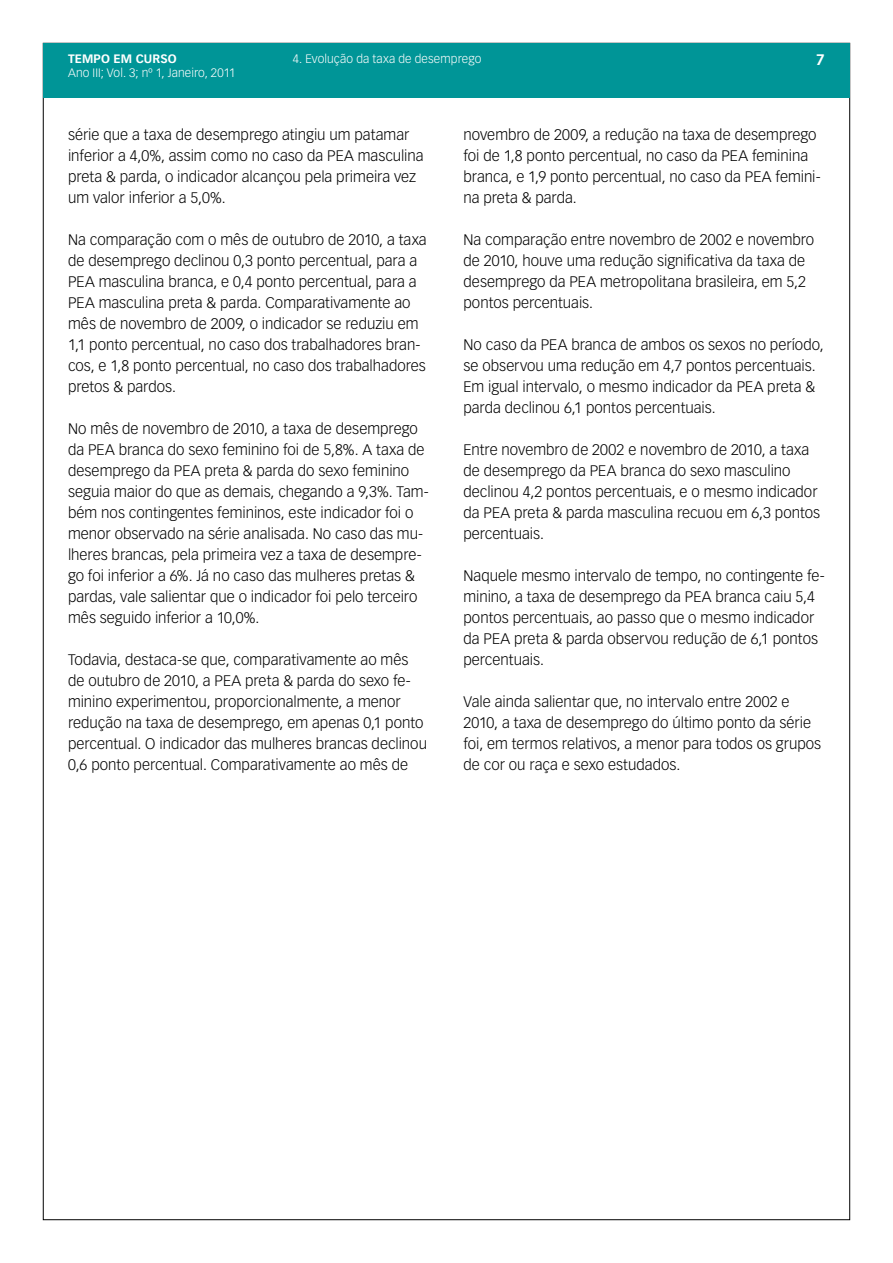
<style>
.page{position:relative;width:893px;height:1263px;background:#fff}
.page>*{position:absolute;margin:0;border:0;box-sizing:border-box;transform-origin:0 0}
.t1{font:300 15px/21px "Vectora LT Std";color:#000}
.t2{font:700 15px "Vectora LT Std";color:#fff}
.t3{font:300 12px "Vectora LT Std";letter-spacing:.01em;color:#fff}
.t4{font:700 12px "Vectora LT Std";letter-spacing:.01em;color:#fff}
</style>
<div class="page">
<div style="left:43px;top:43px;width:806px;height:55px;background:#009597"></div>
<p class="t3" style="left:293px;top:52px;width:190px">4. Evolução da taxa de desemprego</p>
<p class="t4" style="left:68px;top:51px;width:110px">TEMPO EM CURSO</p>
<p class="t2" style="left:816px;top:51px;width:10px">7</p>
<p class="t3" style="left:68px;top:66px;width:169px">Ano III; Vol. 3; nº 1, Janeiro, 2011</p>
<p class="t1" style="left:68px;top:124px;width:357px">série que a taxa de desemprego atingiu um patamar inferior a 4,0%, assim como no caso da PEA masculina preta &amp; parda, o indicador alcançou pela primeira vez um valor inferior a 5,0%.</p>
<p class="t1" style="left:68px;top:229px;width:360px">Na comparação com o mês de outubro de 2010, a taxa de desemprego declinou 0,3 ponto percentual, para a PEA masculina branca, e 0,4 ponto percentual, para a PEA masculina preta &amp; parda. Comparativamente ao mês de novembro de 2009, o indicador se reduziu em 1,1 ponto percentual, no caso dos trabalhadores bran&shy;cos, e 1,8 ponto percentual, no caso dos trabalhadores pretos &amp; pardos.</p>
<p class="t1" style="left:68px;top:418px;width:362px">No mês de novembro de 2010, a taxa de desemprego da PEA branca do sexo feminino foi de 5,8%. A taxa de desemprego da PEA preta &amp; parda do sexo feminino seguia maior do que as demais, chegando a 9,3%. Tam&shy;bém nos contingentes femininos, este indicador foi o menor observado na série analisada. No caso das mu&shy;lheres brancas, pela primeira vez a taxa de desempre&shy;go foi inferior a 6%. Já no caso das mulheres pretas &amp; pardas, vale salientar que o indicador foi pelo terceiro mês seguido inferior a 10,0%.</p>
<p class="t1" style="left:68px;top:649px;width:360px">Todavia, destaca-se que, comparativamente ao mês de outubro de 2010, a PEA preta &amp; parda do sexo fe&shy;minino experimentou, proporcionalmente, a menor redução na taxa de desemprego, em apenas 0,1 ponto percentual. O indicador das mulheres brancas declinou 0,6 ponto percentual. Comparativamente ao mês de</p>
<p class="t1" style="left:463px;top:124px;width:359px">novembro de 2009, a redução na taxa de desemprego foi de 1,8 ponto percentual, no caso da PEA feminina branca, e 1,9 ponto percentual, no caso da PEA femini&shy;na preta &amp; parda.</p>
<p class="t1" style="left:463px;top:229px;width:352px">Na comparação entre novembro de 2002 e novembro de 2010, houve uma redução significativa da taxa de desemprego da PEA metropolitana brasileira, em 5,2 pontos percentuais.</p>
<p class="t1" style="left:463px;top:334px;width:362px">No caso da PEA branca de ambos os sexos no período, se observou uma redução em 4,7 pontos percentuais.<br>Em igual intervalo, o mesmo indicador da PEA preta &amp; parda declinou 6,1 pontos percentuais.</p>
<p class="t1" style="left:463px;top:439px;width:358px">Entre novembro de 2002 e novembro de 2010, a taxa de desemprego da PEA branca do sexo masculino declinou 4,2 pontos percentuais, e o mesmo indicador da PEA preta &amp; parda masculina recuou em 6,3 pontos percentuais.</p>
<p class="t1" style="left:463px;top:565px;width:363px">Naquele mesmo intervalo de tempo, no contingente fe&shy;minino, a taxa de desemprego da PEA branca caiu 5,4 pontos percentuais, ao passo que o mesmo indicador da PEA preta &amp; parda observou redução de 6,1 pontos percentuais.</p>
<p class="t1" style="left:463px;top:691px;width:359px">Vale ainda salientar que, no intervalo entre 2002 e 2010, a taxa de desemprego do último ponto da série foi, em termos relativos, a menor para todos os grupos de cor ou raça e sexo estudados.</p>
</div>
